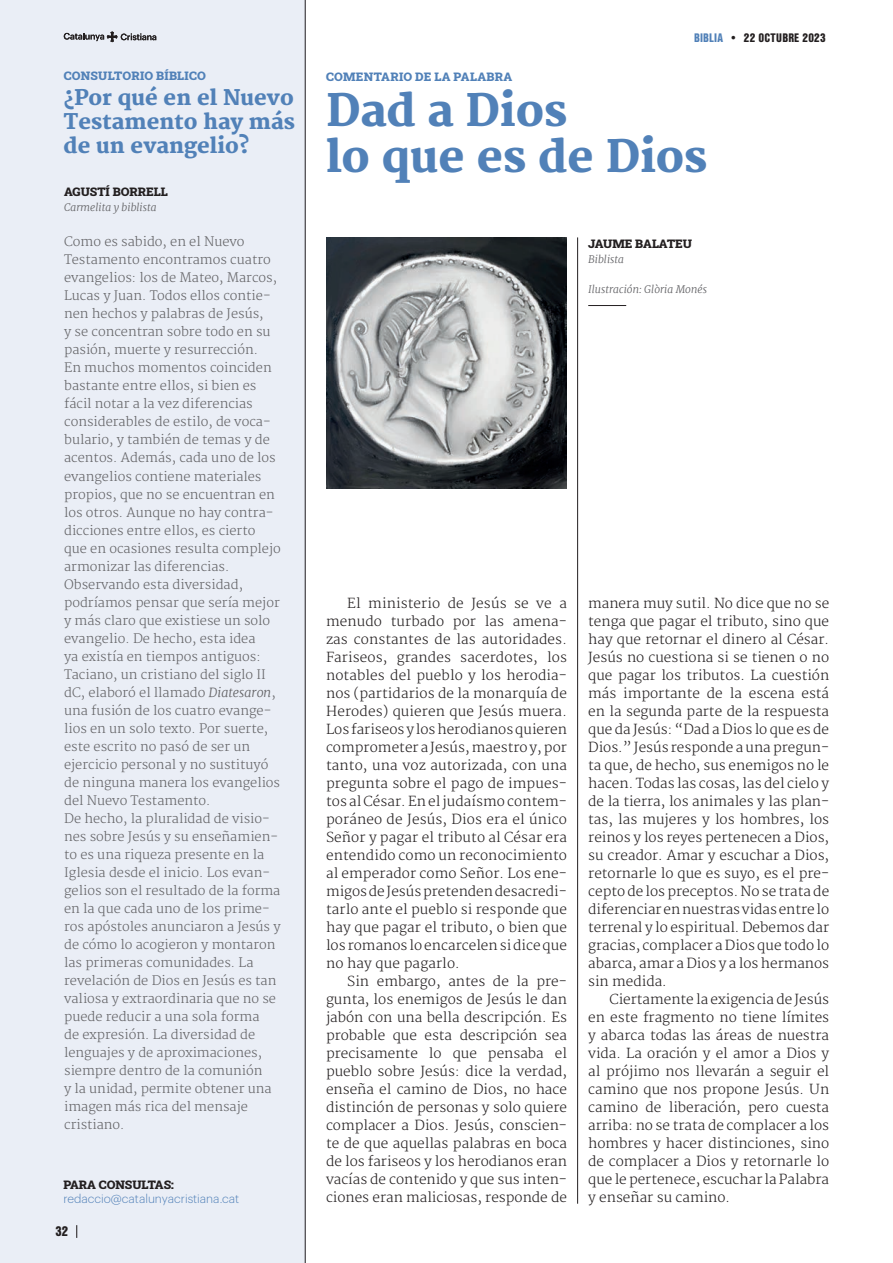
<style>
.page{position:relative;width:893px;height:1263px;background:#fff}
.page>*{position:absolute;margin:0;border:0;box-sizing:border-box;transform-origin:0 0}
.TITOLS_CULTURA{font:800 43.5px "Merriweather";color:#5181b8}
.CONSULTORI_TITOL{font:800 21px/24px "Merriweather";color:#5181b8;text-align:justify}
.TEXTO_PPAL_ESP{font:300 13.5px/18px "Merriweather";color:#231f20;text-align:justify}
.t1{font:900 13.5px "Nimbus San Con LOT";color:#231f20}
.TEXTO_PPAL_ESP-2{font:300 12.75px/18px "Merriweather";color:#636366}
.t2{font:12px "Roboto Slab";letter-spacing:.025em;color:#5181b8}
.NOM_REDACTORS{font:12px "Roboto Slab";color:#231f20}
.t3{font:300 12px "Graphik";color:#5181b8}
.t4{font:900 12px "Nimbus San Con LOT";letter-spacing:.025em;color:#231f20}
.CARREC_REDACTORS{font:italic 300 10.5px "Merriweather";color:#636366}
.s1{color:#5181b8}
.s2{font-style:italic}
</style>
<div class="page">
<div style="left:0;top:0;width:305px;height:1263px;background:#eaeef6"></div>
<svg style="left:76px;top:1225px;width:1px;height:13px"></svg>
<svg style="left:64px;top:31px;width:92px;height:11px"></svg>
<hr style="left:305px;top:0;width:1px;height:1263px;background:#231f20">
<hr style="left:577px;top:237px;width:1px;height:967px;background:#231f20">
<img style="left:327px;top:237px;width:239px;height:252px">
<hr style="left:588px;top:305px;width:38px;height:1px;background:#231f20">
<p class="t2" style="left:64px;top:68px;width:144px">CONSULTORIO BÍBLICO</p>
<p class="t2" style="left:326px;top:69px;width:188px">COMENTARIO DE LA PALABRA</p>
<p class="t4" style="left:694px;top:28px;width:133px"><span class="s1">BIBLIA</span> • 22 OCTUBRE 2023</p>
<p class="CONSULTORI_TITOL" style="left:64px;top:86px;width:233px">¿Por qué en el Nuevo Testamento hay más de un evangelio?</p>
<p class="NOM_REDACTORS" style="left:64px;top:183px;width:105px">AGUSTÍ BORRELL</p>
<p class="CARREC_REDACTORS" style="left:64px;top:201px;width:94px">Carmelita y biblista</p>
<p class="TEXTO_PPAL_ESP-2" style="left:64px;top:233px;width:218px">Como es sabido, en el Nuevo<br>Testamento encontramos cuatro evangelios: los de Mateo, Marcos,<br>Lucas y Juan. Todos ellos contie&shy;nen hechos y palabras de Jesús,<br>y se concentran sobre todo en su pasión, muerte y resurrección.<br>En muchos momentos coinciden bastante entre ellos, si bien es fácil notar a la vez diferencias considerables de estilo, de voca&shy;bulario, y también de temas y de acentos. Además, cada uno de los evangelios contiene materiales propios, que no se encuentran en los otros. Aunque no hay contra&shy;dicciones entre ellos, es cierto que en ocasiones resulta complejo armonizar las diferencias.</p>
<p class="TEXTO_PPAL_ESP-2" style="left:64px;top:575px;width:218px">Observando esta diversidad, podríamos pensar que sería mejor y más claro que existiese un solo evangelio. De hecho, esta idea<br>ya existía en tiempos antiguos:<br>Taciano, un cristiano del siglo II dC, elaboró el llamado <span class="s2">Diatesaron</span>, una fusión de los cuatro evange&shy;lios en un solo texto. Por suerte, este escrito no pasó de ser un ejercicio personal y no sustituyó de ninguna manera los evangelios del Nuevo Testamento.</p>
<p class="TEXTO_PPAL_ESP-2" style="left:64px;top:810px;width:218px">De hecho, la pluralidad de visio&shy;nes sobre Jesús y su enseñamien&shy;to es una riqueza presente en la<br>Iglesia desde el inicio. Los evan&shy;gelios son el resultado de la forma en la que cada uno de los prime&shy;ros apóstoles anunciaron a Jesús y de cómo lo acogieron y montaron las primeras comunidades. La revelación de Dios en Jesús es tan valiosa y extraordinaria que no se puede reducir a una sola forma<br>de expresión. La diversidad de lenguajes y de aproximaciones, siempre dentro de la comunión<br>y la unidad, permite obtener una imagen más rica del mensaje cristiano.</p>
<p class="NOM_REDACTORS" style="left:64px;top:1177px;width:112px">PARA CONSULTAS:</p>
<p class="t3" style="left:64px;top:1190px;width:177px">redaccio@catalunyacristiana.cat</p>
<p class="t1" style="left:55px;top:1221px;width:14px">32</p>
<p class="TITOLS_CULTURA" style="left:326px;top:85px;width:243px">Dad a Dios</p>
<p class="TITOLS_CULTURA" style="left:326px;top:132px;width:383px">lo que es de Dios</p>
<p class="NOM_REDACTORS" style="left:588px;top:235px;width:105px">JAUME BALATEU</p>
<p class="CARREC_REDACTORS" style="left:588px;top:253px;width:37px">Biblista</p>
<p class="CARREC_REDACTORS" style="left:588px;top:283px;width:120px">Ilustración: Glòria Monés</p>
<p class="TEXTO_PPAL_ESP" style="left:326px;top:594px;width:242px;text-indent:21px">El ministerio de Jesús se ve a menudo turbado por las amena&shy;zas constantes de las autoridades.<br>Fariseos, grandes sacerdotes, los notables del pueblo y los herodia&shy;nos (partidarios de la monarquía de Herodes) quieren que Jesús muera.<br>Los fariseos y los herodianos quieren comprometer a Jesús, maestro y, por tanto, una voz autorizada, con una pregunta sobre el pago de impues&shy;tos al César. En el judaísmo contem&shy;poráneo de Jesús, Dios era el único Señor y pagar el tributo al César era entendido como un reconocimiento al emperador como Señor. Los ene&shy;migos de Jesús pretenden desacredi&shy;tarlo ante el pueblo si responde que hay que pagar el tributo, o bien que los romanos lo encarcelen si dice que no hay que pagarlo.</p>
<p class="TEXTO_PPAL_ESP" style="left:326px;top:972px;width:242px;text-indent:21px">Sin embargo, antes de la pre&shy;gunta, los enemigos de Jesús le dan jabón con una bella descripción. Es probable que esta descripción sea precisamente lo que pensaba el pueblo sobre Jesús: dice la verdad, enseña el camino de Dios, no hace distinción de personas y solo quiere complacer a Dios. Jesús, conscien&shy;te de que aquellas palabras en boca de los fariseos y los herodianos eran vacías de contenido y que sus inten&shy;ciones eran maliciosas, responde de</p>
<p class="TEXTO_PPAL_ESP" style="left:588px;top:594px;width:242px">manera muy sutil. No dice que no se tenga que pagar el tributo, sino que hay que retornar el dinero al César.<br>Jesús no cuestiona si se tienen o no que pagar los tributos. La cuestión más importante de la escena está en la segunda parte de la respuesta que da Jesús: “Dad a Dios lo que es de Dios.” Jesús responde a una pregun&shy;ta que, de hecho, sus enemigos no le hacen. Todas las cosas, las del cielo y de la tierra, los animales y las plan&shy;tas, las mujeres y los hombres, los reinos y los reyes pertenecen a Dios, su creador. Amar y escuchar a Dios, retornarle lo que es suyo, es el pre&shy;cepto de los preceptos. No se trata de diferenciar en nuestras vidas entre lo terrenal y lo espiritual. Debemos dar gracias, complacer a Dios que todo lo abarca, amar a Dios y a los hermanos sin medida.</p>
<p class="TEXTO_PPAL_ESP" style="left:588px;top:990px;width:242px;text-indent:21px">Ciertamente la exigencia de Jesús en este fragmento no tiene límites y abarca todas las áreas de nuestra vida. La oración y el amor a Dios y al prójimo nos llevarán a seguir el camino que nos propone Jesús. Un camino de liberación, pero cuesta arriba: no se trata de complacer a los hombres y hacer distinciones, sino de complacer a Dios y retornarle lo que le pertenece, escuchar la Palabra y enseñar su camino.</p>
</div>
